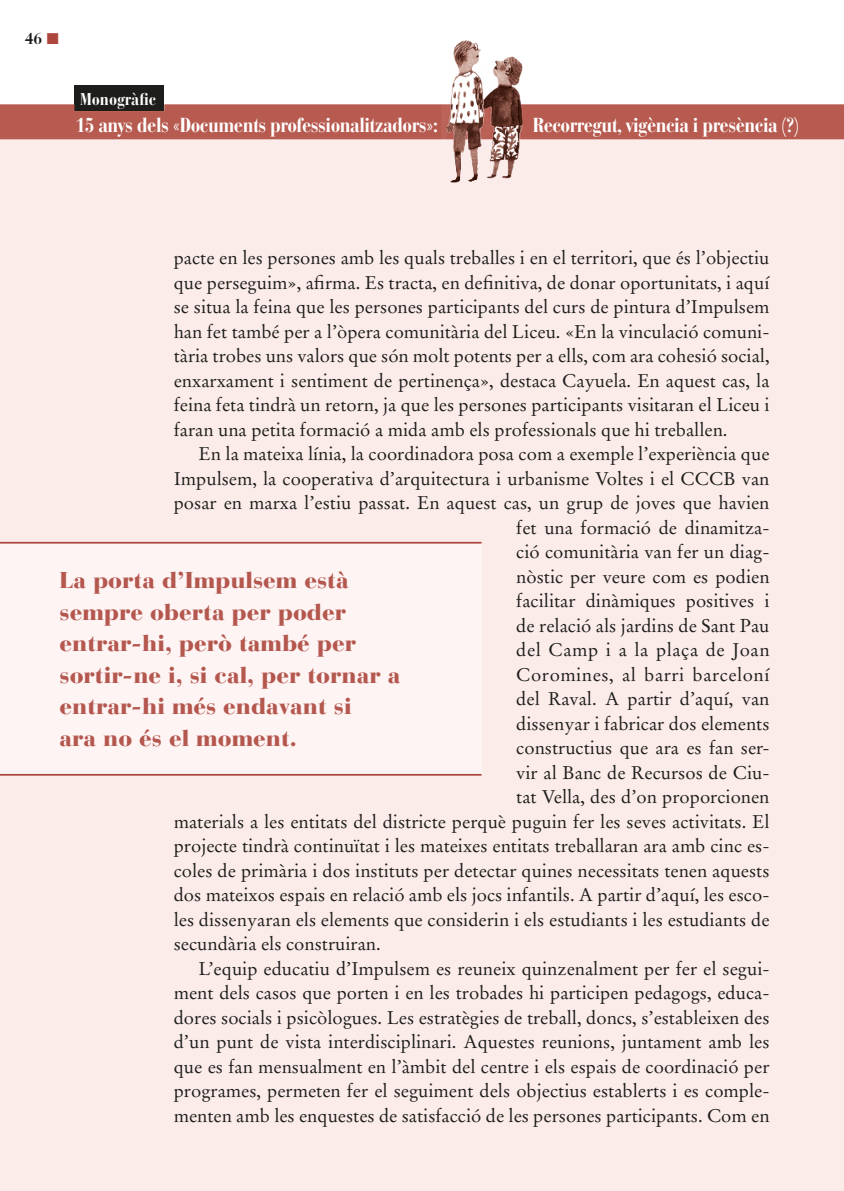
<style>
.page{position:relative;width:844px;height:1191px;background:#fff}
.page>*{position:absolute;margin:0;border:0;box-sizing:border-box;transform-origin:0 0}
.t1{font:900 22.75px/31.5px "Bauer Bodoni Std";color:#ad473d}
.t2{font:700 condensed 20.12px "Bauer Bodoni Std";letter-spacing:-.025em;color:#fff}
.Reportaje_txt{font:18.38px/24.5px "Stempel Garamond LT Std";color:#1d1d1b;text-align:justify}
.Reportaje_txt-2{font:18.38px "Stempel Garamond LT Std";letter-spacing:.03em;color:#1d1d1b}
.t3{font:700 condensed 16.97px "Bauer Bodoni Std";color:#fff}
.t4{font:700 15.75px "Bauer Bodoni Std";color:#1d1d1b}
.s1{color:#ad473d}
</style>
<div class="page">
<div style="left:0;top:139px;width:843px;height:1052px;background:#fbecea"></div>
<div style="left:74px;top:86px;width:90px;height:25px;background:#1d1d1b"></div>
<div style="left:0;top:104px;width:843px;height:35px;background:#b75a4f"></div>
<img style="left:441px;top:40px;width:85px;height:143px">
<div style="left:0;top:542px;width:481px;height:233px;background:#fff5f5"></div>
<hr style="left:0;top:542px;width:481px;height:1px;background:#ad473d">
<hr style="left:0;top:774px;width:481px;height:1px;background:#ad473d">
<p class="t4" style="left:25px;top:29px;width:35px">46 <span class="s1">■</span></p>
<p class="t3" style="left:80px;top:89px;width:77px">Monogràfic</p>
<p class="t2" style="left:76px;top:114px;width:363px">15 anys dels «Documents professionalitzadors»:</p>
<p class="t2" style="left:532px;top:114px;width:268px">Recorregut, vigència i presència (?)</p>
<p class="Reportaje_txt" style="left:174px;top:246px;width:597px">pacte en les persones amb les quals treballes i en el territori, que és l’objectiu que perseguim», afirma. Es tracta, en definitiva, de donar oportunitats, i aquí se situa la feina que les persones participants del curs de pintura d’Impulsem han fet també per a l’òpera comunitària del Liceu. «En la vinculació comuni&shy;tària trobes uns valors que són molt potents per a ells, com ara cohesió social, enxarxament i sentiment de pertinença», destaca Cayuela. En aquest cas, la feina feta tindrà un retorn, ja que les persones participants visitaran el Liceu i faran una petita formació a mida amb els professionals que hi treballen.</p>
<p class="Reportaje_txt" style="left:198px;top:442px;width:572px">En la mateixa línia, la coordinadora posa com a exemple l’experiència que</p>
<p class="Reportaje_txt" style="left:174px;top:466px;width:597px">Impulsem, la cooperativa d’arquitectura i urbanisme Voltes i el CCCB van</p>
<p class="Reportaje_txt" style="left:174px;top:491px;width:597px">posar en marxa l’estiu passat. En aquest cas, un grup de joves que havien</p>
<p class="Reportaje_txt" style="left:516px;top:515px;width:254px">fet una formació de dinamitza-</p>
<p class="Reportaje_txt" style="left:516px;top:540px;width:254px">ció comunitària van fer un diag-</p>
<p class="Reportaje_txt" style="left:516px;top:564px;width:255px">nòstic per veure com es podien</p>
<p class="Reportaje_txt" style="left:516px;top:589px;width:254px">facilitar dinàmiques positives i</p>
<p class="Reportaje_txt" style="left:516px;top:613px;width:254px">de relació als jardins de Sant Pau</p>
<p class="Reportaje_txt-2" style="left:516px;top:639px;width:255px">del Camp i a la plaça de Joan</p>
<p class="Reportaje_txt-2" style="left:516px;top:663px;width:254px">Coromines, al barri barceloní</p>
<p class="Reportaje_txt" style="left:516px;top:687px;width:254px">del Raval. A partir d’aquí, van</p>
<p class="Reportaje_txt" style="left:516px;top:711px;width:255px">dissenyar i fabricar dos elements</p>
<p class="Reportaje_txt" style="left:516px;top:736px;width:254px">constructius que ara es fan ser-</p>
<p class="Reportaje_txt" style="left:516px;top:760px;width:254px">vir al Banc de Recursos de Ciu-</p>
<p class="Reportaje_txt" style="left:516px;top:785px;width:254px">tat Vella, des d’on proporcionen</p>
<p class="Reportaje_txt" style="left:174px;top:809px;width:597px">materials a les entitats del districte perquè puguin fer les seves activitats. El</p>
<p class="Reportaje_txt" style="left:174px;top:834px;width:597px">projecte tindrà continuïtat i les mateixes entitats treballaran ara amb cinc es-</p>
<p class="Reportaje_txt" style="left:174px;top:858px;width:597px">coles de primària i dos instituts per detectar quines necessitats tenen aquests</p>
<p class="Reportaje_txt" style="left:174px;top:883px;width:597px">dos mateixos espais en relació amb els jocs infantils. A partir d’aquí, les esco-</p>
<p class="Reportaje_txt" style="left:174px;top:907px;width:597px">les dissenyaran els elements que considerin i els estudiants i les estudiants de</p>
<p class="Reportaje_txt" style="left:174px;top:932px;width:208px">secundària els construiran.</p>
<p class="Reportaje_txt" style="left:174px;top:956px;width:597px;text-indent:25px">L’equip educatiu d’Impulsem es reuneix quinzenalment per fer el segui&shy;ment dels casos que porten i en les trobades hi participen pedagogs, educa&shy;dores socials i psicòlogues. Les estratègies de treball, doncs, s’estableixen des d’un punt de vista interdisciplinari. Aquestes reunions, juntament amb les que es fan mensualment en l’àmbit del centre i els espais de coordinació per programes, permeten fer el seguiment dels objectius establerts i es comple&shy;menten amb les enquestes de satisfacció de les persones participants. Com en</p>
<p class="t1" style="left:60px;top:565px;width:342px">La porta d’Impulsem està sempre oberta per poder entrar-hi, però també per sortir-ne i, si cal, per tornar a entrar-hi més endavant si<br>ara no és el moment.</p>
</div>
